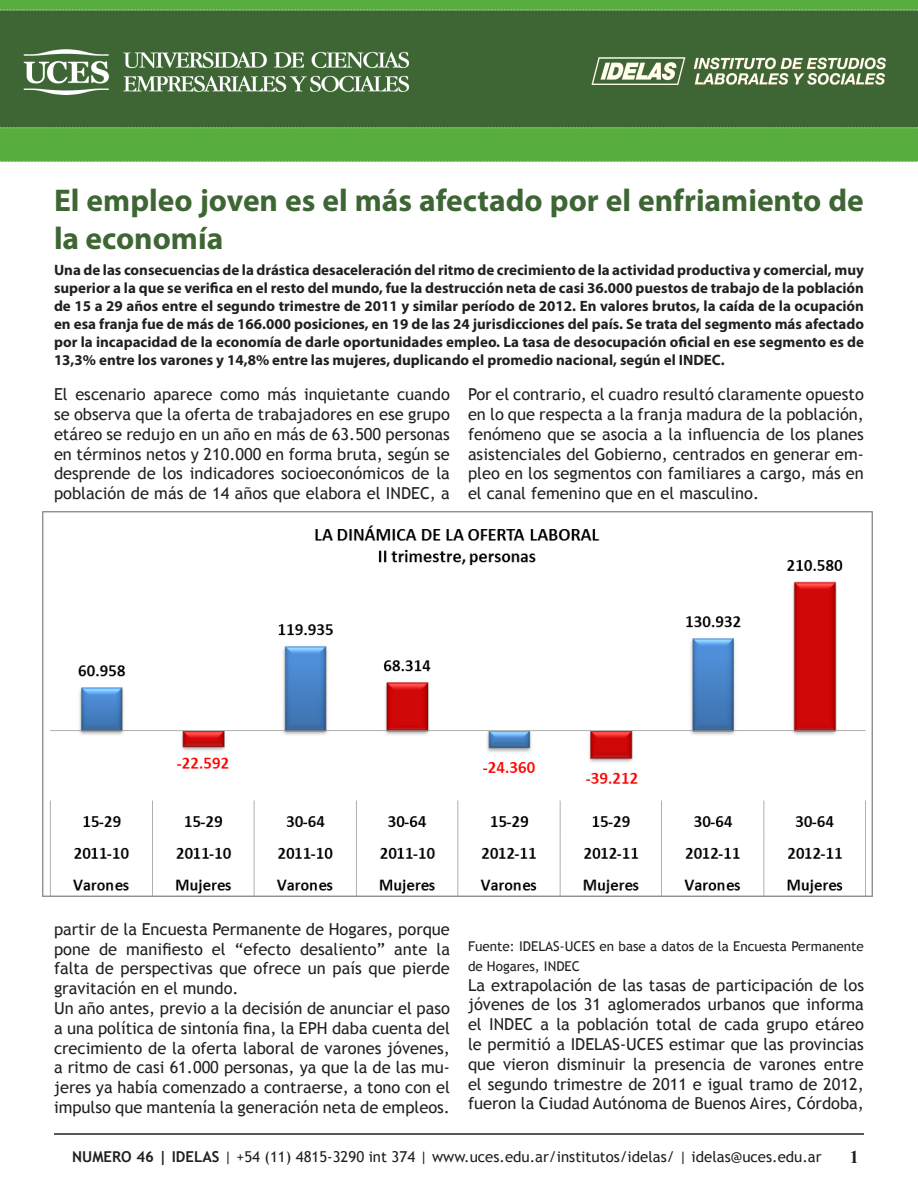
<style>
.page{position:relative;width:918px;height:1188px;background:#fff}
.page>*{position:absolute;margin:0;border:0;box-sizing:border-box;transform-origin:0 0}
.t1{font:700 31.5px/37.8px "Myriad Pro";color:#3e6634}
.t2{font:700 18px "Times New Roman";color:#231f20}
.t3{font:16.5px/19.8px "Trebuchet MS";color:#231f20;text-align:justify}
.t4{font:700 15px/18px "Myriad Pro";color:#231f20;text-align:justify}
.t5{font:15px "Trebuchet MS";color:#231f20}
.t6{font:13.5px/19.8px "Trebuchet MS";color:#231f20}
.s1{font-weight:700}
</style>
<div class="page">
<hr style="left:54px;top:1133px;width:810px;height:2px;background:#231f20">
<img style="left:0;top:0;width:918px;height:162px">
<img style="left:42px;top:512px;width:831px;height:385px">
<h1 class="t1" style="left:54px;top:181px;width:811px">El empleo joven es el más afectado por el enfriamiento de la economía</h1>
<p class="t4" style="left:54px;top:260px;width:812px">Una de las consecuencias de la drástica desaceleración del ritmo de crecimiento de la actividad productiva y comercial, muy superior a la que se verifica en el resto del mundo, fue la destrucción neta de casi 36.000 puestos de trabajo de la población de 15 a 29 años entre el segundo trimestre de 2011 y similar período de 2012. En valores brutos, la caída de la ocupación en esa franja fue de más de 166.000 posiciones, en 19 de las 24 jurisdicciones del país. Se trata del segmento más afectado por la incapacidad de la economía de darle oportunidades empleo. La tasa de desocupación oficial en ese segmento es de 13,3% entre los varones y 14,8% entre las mujeres, duplicando el promedio nacional, según el INDEC.</p>
<p class="t3" style="left:54px;top:385px;width:397px">El escenario aparece como más inquietante cuando se observa que la oferta de trabajadores en ese grupo etáreo se redujo en un año en más de 63.500 personas en términos netos y 210.000 en forma bruta, según se desprende de los indicadores socioeconómicos de la población de más de 14 años que elabora el INDEC, a</p>
<p class="t3" style="left:468px;top:385px;width:397px">Por el contrario, el cuadro resultó claramente opuesto en lo que respecta a la franja madura de la población, fenómeno que se asocia a la influencia de los planes asistenciales del Gobierno, centrados en generar em&shy;pleo en los segmentos con familiares a cargo, más en el canal femenino que en el masculino.</p>
<p class="t3" style="left:54px;top:919px;width:398px;text-align:left">partir de la Encuesta Permanente de Hogares, porque pone de manifiesto el “efecto desaliento” ante la falta de perspectivas que ofrece un país que pierde gravitación en el mundo.<br>Un año antes, previo a la decisión de anunciar el paso a una política de sintonía fina, la EPH daba cuenta del crecimiento de la oferta laboral de varones jóvenes, a ritmo de casi 61.000 personas, ya que la de las mu&shy;jeres ya había comenzado a contraerse, a tono con el impulso que mantenía la generación neta de empleos.</p>
<p class="t6" style="left:468px;top:936px;width:397px">Fuente: IDELAS-UCES en base a datos de la Encuesta Permanente de Hogares, INDEC</p>
<p class="t3" style="left:468px;top:975px;width:398px">La extrapolación de las tasas de participación de los jóvenes de los 31 aglomerados urbanos que informa el INDEC a la población total de cada grupo etáreo le permitió a IDELAS-UCES estimar que las provincias que vieron disminuir la presencia de varones entre el segundo trimestre de 2011 e igual tramo de 2012, fueron la Ciudad Autónoma de Buenos Aires, Córdoba,</p>
<p class="t5" style="left:72px;top:1147px;width:751px"><span class="s1">NUMERO 46 | IDELAS</span> | +54 (11) 4815-3290 int 374 | www.uces.edu.ar/institutos/idelas/ | idelas@uces.edu.ar</p>
<p class="t2" style="left:850px;top:1144px;width:10px">1</p>
</div>
